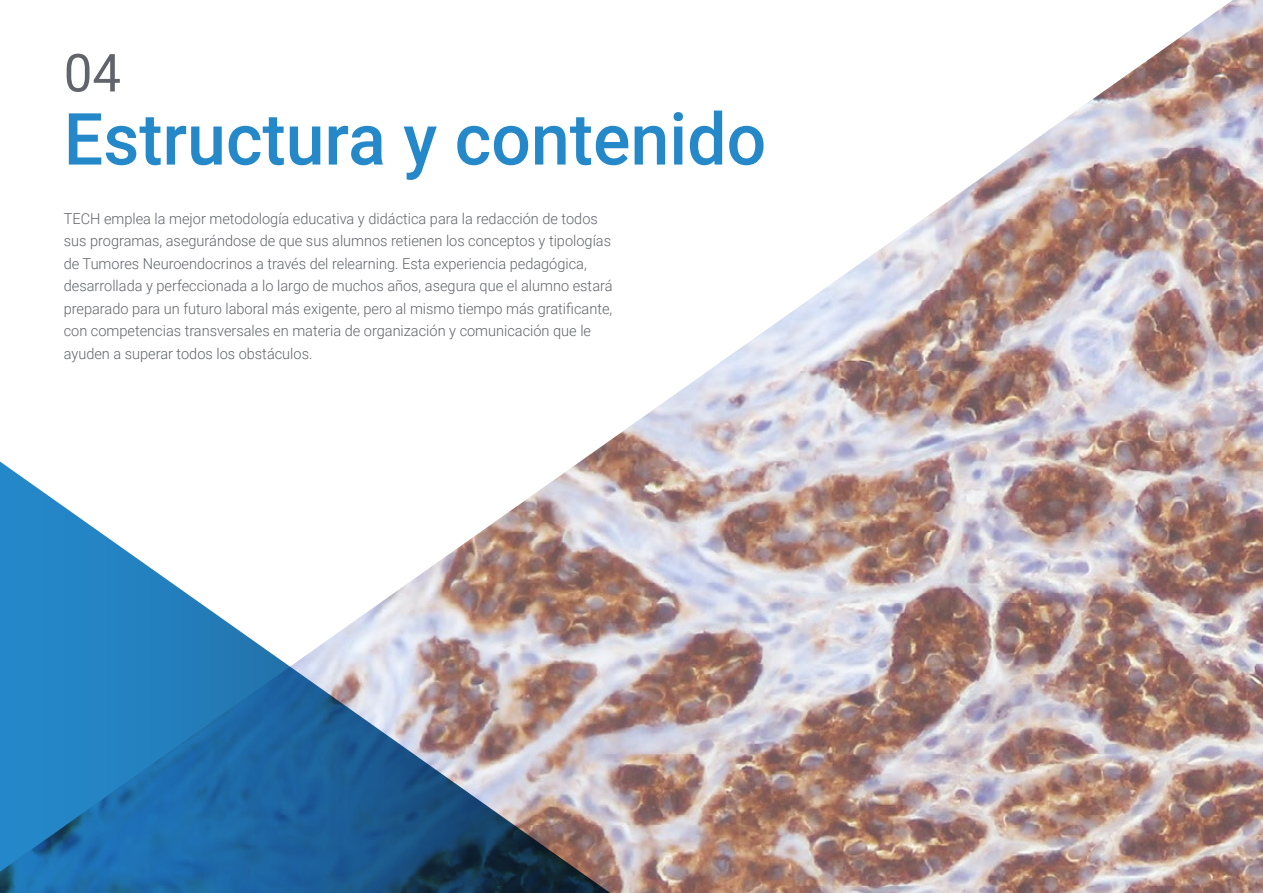
<style>
.page{position:relative;width:1263px;height:893px;background:#fff}
.page>*{position:absolute;margin:0;border:0;box-sizing:border-box;transform-origin:0 0}
.t1{font:500 72px "Roboto";color:#2488c9}
.t2{font:52.5px "Roboto";color:#61646a}
.t3{font:300 15px/22.5px "Roboto";color:#61646a}
</style>
<div class="page">
<img style="left:602px;top:0;width:661px;height:893px">
<svg style="left:0;top:446px;width:640px;height:447px"></svg>
<h2 class="t2" style="left:64px;top:36px;width:59px">04</h2>
<h1 class="t1" style="left:64px;top:89px;width:704px">Estructura y contenido</h1>
<p class="t3" style="left:64px;top:207px;width:550px">TECH emplea la mejor metodología educativa y didáctica para la redacción de todos sus programas, asegurándose de que sus alumnos retienen los conceptos y tipologías de Tumores Neuroendocrinos a través del relearning. Esta experiencia pedagógica, desarrollada y perfeccionada a lo largo de muchos años, asegura que el alumno estará preparado para un futuro laboral más exigente, pero al mismo tiempo más gratificante, con competencias transversales en materia de organización y comunicación que le ayuden a superar todos los obstáculos.</p>
</div>
